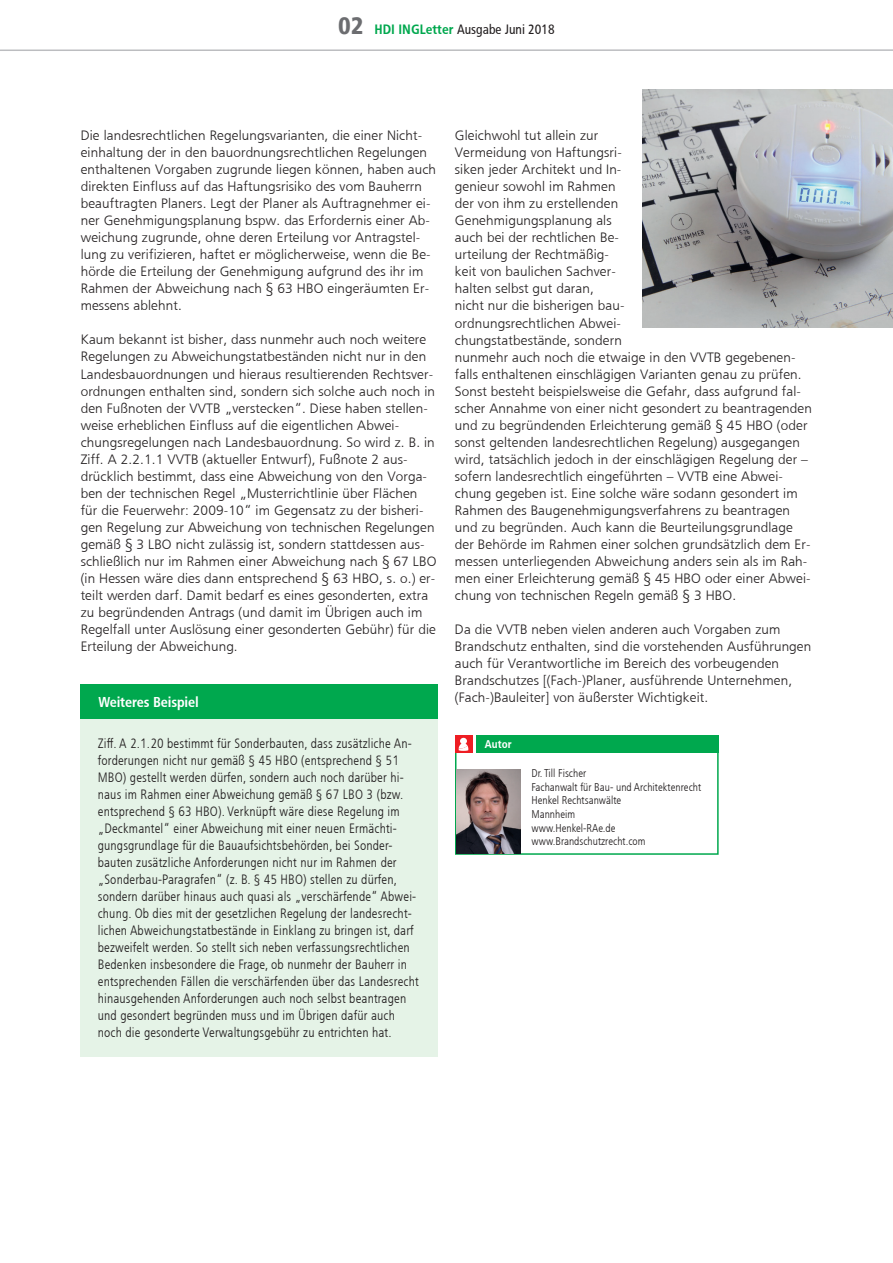
<style>
.page{position:relative;width:893px;height:1263px;background:#fff}
.page>*{position:absolute;margin:0;border:0;box-sizing:border-box;transform-origin:0 0}
.t1{font:14.25px "HDI Gerling Sans Cond Bold";letter-spacing:-.01em;color:#fff}
.t2{font:13.5px/17px "HDI Gerling Sans Light";letter-spacing:.01em;color:#231f20}
.t3{font:13.5px/17px "HDI Gerling Sans Cond Light";letter-spacing:.01em;color:#231f20}
.t4{font:13.5px "HDI Gerling Sans Cond Regular";color:#231f20}
.t5{font:11.25px/13.5px "HDI Gerling Sans Cond Light";color:#231f20}
.t6{font:11.25px "HDI Gerling Sans Cond Bold";letter-spacing:.01em;color:#fff}
.s1{font-family:"HDI Gerling Sans Cond Black";font-size:24px;color:#6c6d70}
.s2{font-family:"HDI Gerling Sans Cond Bold";color:#00a84e}
</style>
<div class="page">
<hr style="left:0;top:49px;width:893px;height:2px;background:#bcbdc0">
<img style="left:642px;top:89px;width:251px;height:238px">
<div style="left:455px;top:736px;width:264px;height:119px;border:2px solid #00a84e"></div>
<div style="left:476px;top:736px;width:243px;height:17px;background:#00a84e"></div>
<div style="left:455px;top:736px;width:17px;height:17px;background:#ee1d23"></div>
<svg style="left:459px;top:738px;width:9px;height:13px"></svg>
<div style="left:81px;top:719px;width:357px;height:337px;background:#e5f3e7"></div>
<div style="left:81px;top:685px;width:357px;height:34px;background:#00a84e"></div>
<img style="left:456px;top:770px;width:64px;height:83px">
<p class="t4" style="left:338px;top:22px;width:218px"><span class="s1">02</span> <span class="s2">HDI INGLetter</span> Ausgabe Juni 2018</p>
<p class="t2" style="left:81px;top:127px;width:357px">Die landesrechtlichen Regelungsvarianten, die einer Nicht&shy;einhaltung der in den bauordnungsrechtlichen Regelungen enthaltenen Vorgaben zugrunde liegen können, haben auch direkten Einfluss auf das Haftungsrisiko des vom Bauherrn beauftragten Planers. Legt der Planer als Auftragnehmer ei&shy;ner Genehmigungsplanung bspw. das Erfordernis einer Ab&shy;weichung zugrunde, ohne deren Erteilung vor Antragstel&shy;lung zu verifizieren, haftet er möglicherweise, wenn die Be&shy;hörde die Erteilung der Genehmigung aufgrund des ihr im Rahmen der Abweichung nach § 63 HBO eingeräumten Er&shy;messens ablehnt.</p>
<p class="t2" style="left:81px;top:331px;width:357px">Kaum bekannt ist bisher, dass nunmehr auch noch weitere Regelungen zu Abweichungstatbeständen nicht nur in den Landesbauordnungen und hieraus resultierenden Rechtsver&shy;ordnungen enthalten sind, sondern sich solche auch noch in den Fußnoten der VVTB „verstecken“. Diese haben stellen&shy;weise erheblichen Einfluss auf die eigentlichen Abwei&shy;chungsregelungen nach Landesbauordnung. So wird z. B. in Ziff. A 2.2.1.1 VVTB (aktueller Entwurf), Fußnote 2 aus&shy;drücklich bestimmt, dass eine Abweichung von den Vorga&shy;ben der technischen Regel „Musterrichtlinie über Flächen für die Feuerwehr: 2009-10“ im Gegensatz zu der bisheri&shy;gen Regelung zur Abweichung von technischen Regelungen gemäß § 3 LBO nicht zulässig ist, sondern stattdessen aus&shy;schließlich nur im Rahmen einer Abweichung nach § 67 LBO (in Hessen wäre dies dann entsprechend § 63 HBO, s. o.) er&shy;teilt werden darf. Damit bedarf es eines gesonderten, extra zu begründenden Antrags (und damit im Übrigen auch im Regelfall unter Auslösung einer gesonderten Gebühr) für die Erteilung der Abweichung.</p>
<p class="t1" style="left:99px;top:693px;width:102px">Weiteres Beispiel</p>
<p class="t3" style="left:98px;top:735px;width:323px">Ziff. A 2.1.20 bestimmt für Sonderbauten, dass zusätzliche An&shy;forderungen nicht nur gemäß § 45 HBO (entsprechend § 51<br>MBO) gestellt werden dürfen, sondern auch noch darüber hi&shy;naus im Rahmen einer Abweichung gemäß § 67 LBO 3 (bzw. entsprechend § 63 HBO). Verknüpft wäre diese Regelung im „Deckmantel“ einer Abweichung mit einer neuen Ermächti&shy;gungsgrundlage für die Bauaufsichtsbehörden, bei Sonder&shy;bauten zusätzliche Anforderungen nicht nur im Rahmen der „Sonderbau-Paragrafen“ (z. B. § 45 HBO) stellen zu dürfen, sondern darüber hinaus auch quasi als „verschärfende“ Abwei&shy;chung. Ob dies mit der gesetzlichen Regelung der landesrecht&shy;lichen Abweichungstatbestände in Einklang zu bringen ist, darf bezweifelt werden. So stellt sich neben verfassungsrechtlichen Bedenken insbesondere die Frage, ob nunmehr der Bauherr in entsprechenden Fällen die verschärfenden über das Landesrecht hinausgehenden Anforderungen auch noch selbst beantragen und gesondert begründen muss und im Übrigen dafür auch noch die gesonderte Verwaltungsgebühr zu entrichten hat.</p>
<p class="t2" style="left:455px;top:127px;width:359px">Gleichwohl tut allein zur<br>Vermeidung von Haftungsri-<br>siken jeder Architekt und In-<br>genieur sowohl im Rahmen<br>der von ihm zu erstellenden<br>Genehmigungsplanung als<br>auch bei der rechtlichen Be-<br>urteilung der Rechtmäßig-<br>keit von baulichen Sachver-<br>halten selbst gut daran,<br>nicht nur die bisherigen bau-<br>ordnungsrechtlichen Abwei-<br>chungstatbestände, sondern<br>nunmehr auch noch die etwaige in den VVTB gegebenen&shy;falls enthaltenen einschlägigen Varianten genau zu prüfen.<br>Sonst besteht beispielsweise die Gefahr, dass aufgrund fal&shy;scher Annahme von einer nicht gesondert zu beantragenden und zu begründenden Erleichterung gemäß § 45 HBO (oder sonst geltenden landesrechtlichen Regelung) ausgegangen wird, tatsächlich jedoch in der einschlägigen Regelung der – sofern landesrechtlich eingeführten – VVTB eine Abwei&shy;chung gegeben ist. Eine solche wäre sodann gesondert im Rahmen des Baugenehmigungsverfahrens zu beantragen und zu begründen. Auch kann die Beurteilungsgrundlage der Behörde im Rahmen einer solchen grundsätzlich dem Er&shy;messen unterliegenden Abweichung anders sein als im Rah&shy;men einer Erleichterung gemäß § 45 HBO oder einer Abwei&shy;chung von technischen Regeln gemäß § 3 HBO.</p>
<p class="t2" style="left:455px;top:621px;width:358px">Da die VVTB neben vielen anderen auch Vorgaben zum Brandschutz enthalten, sind die vorstehenden Ausführungen auch für Verantwortliche im Bereich des vorbeugenden Brandschutzes [(Fach-)Planer, ausführende Unternehmen, (Fach-)Bauleiter] von äußerster Wichtigkeit.</p>
<p class="t6" style="left:485px;top:737px;width:29px">Autor</p>
<p class="t5" style="left:531px;top:767px;width:171px">Dr. Till Fischer<br>Fachanwalt für Bau- und Architektenrecht<br>Henkel Rechtsanwälte<br>Mannheim<br>www.Henkel-RAe.de www.Brandschutzrecht.com</p>
</div>
